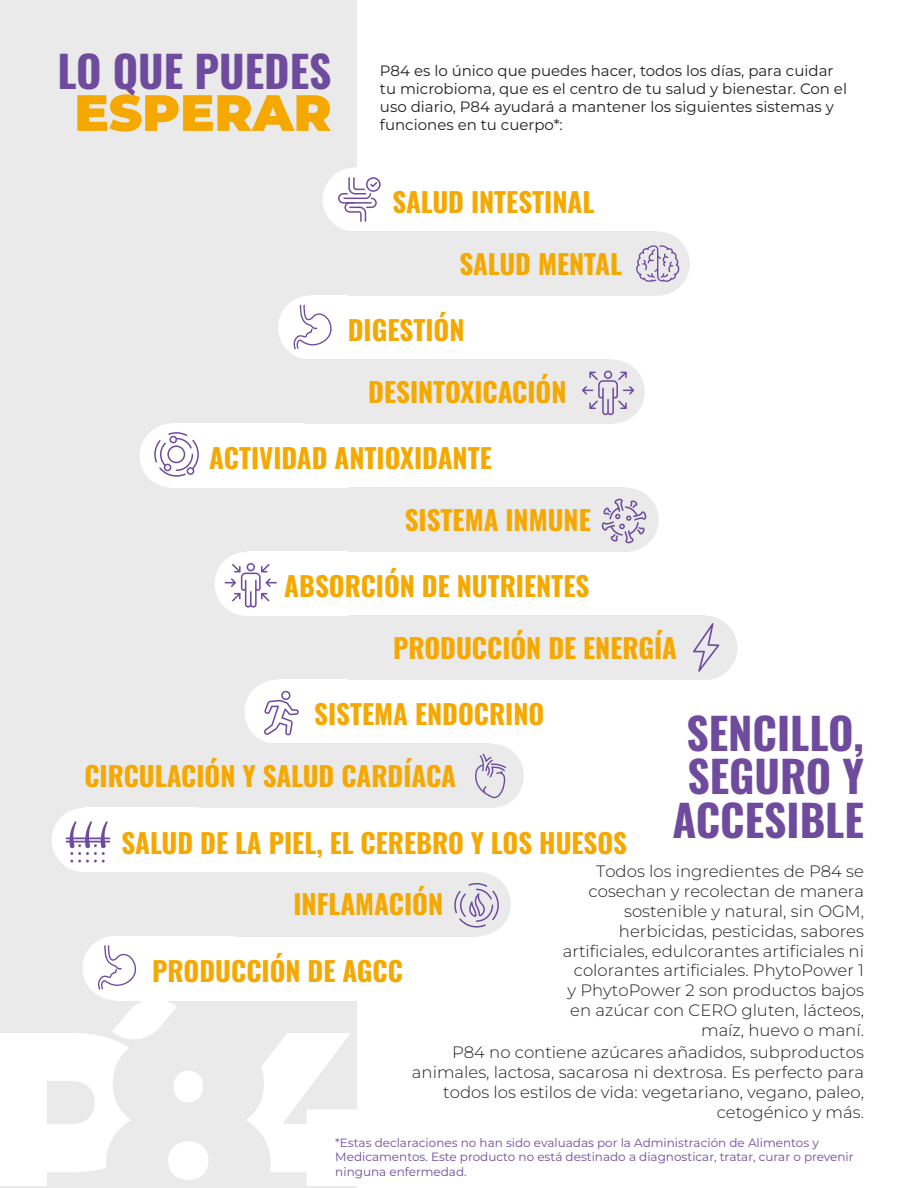
<style>
.page{position:relative;width:918px;height:1188px;background:#fff}
.page>*{position:absolute;margin:0;border:0;box-sizing:border-box;transform-origin:0 0}
.t1{font:100 51px "Montserrat";color:#f5a800}
.t2{font:43.5px "Oswald";color:#6f4b9e}
.t3{font:27px "Oswald";color:#f5a800}
.t4{font:100 16.5px/19.8px "Montserrat";color:#231f20;text-align:right}
.t5{font:15px/18px "Montserrat";color:#231f20}
.t6{font:12px/14.4px "Montserrat";color:#6f4b9e}
</style>
<div class="page">
<div style="left:0;top:0;width:357px;height:1188px;background:#eaeaea"></div>
<div style="left:323px;top:168px;width:64px;height:64px;background:#fff;border-radius:50%"></div>
<div style="left:140px;top:424px;width:64px;height:64px;background:#fff;border-radius:50%"></div>
<div style="left:244px;top:680px;width:64px;height:64px;background:#fff;border-radius:50%"></div>
<div style="left:278px;top:296px;width:64px;height:64px;background:#fff;border-radius:50%"></div>
<div style="left:215px;top:552px;width:64px;height:64px;background:#fff;border-radius:50%"></div>
<div style="left:52px;top:808px;width:64px;height:64px;background:#fff;border-radius:50%"></div>
<div style="left:82px;top:936px;width:64px;height:64px;background:#fff;border-radius:50%"></div>
<div style="left:626px;top:232px;width:64px;height:64px;background:#eaeaea;border-radius:50%"></div>
<div style="left:595px;top:488px;width:64px;height:64px;background:#eaeaea;border-radius:50%"></div>
<div style="left:460px;top:744px;width:64px;height:64px;background:#eaeaea;border-radius:50%"></div>
<div style="left:581px;top:360px;width:64px;height:64px;background:#eaeaea;border-radius:50%"></div>
<div style="left:673px;top:616px;width:64px;height:64px;background:#eaeaea;border-radius:50%"></div>
<div style="left:447px;top:872px;width:64px;height:64px;background:#eaeaea;border-radius:50%"></div>
<div style="left:172px;top:424px;width:197px;height:64px;background:#fff"></div>
<div style="left:277px;top:680px;width:90px;height:64px;background:#fff"></div>
<div style="left:310px;top:296px;width:90px;height:64px;background:#fff"></div>
<div style="left:247px;top:552px;width:127px;height:64px;background:#fff"></div>
<div style="left:84px;top:808px;width:308px;height:64px;background:#fff"></div>
<div style="left:115px;top:936px;width:373px;height:64px;background:#fff"></div>
<div style="left:348px;top:232px;width:310px;height:64px;background:#eaeaea"></div>
<div style="left:348px;top:488px;width:278px;height:64px;background:#eaeaea"></div>
<div style="left:198px;top:744px;width:294px;height:64px;background:#eaeaea"></div>
<div style="left:304px;top:360px;width:309px;height:64px;background:#eaeaea"></div>
<div style="left:348px;top:616px;width:357px;height:64px;background:#eaeaea"></div>
<div style="left:235px;top:872px;width:244px;height:64px;background:#eaeaea"></div>
<svg style="left:0;top:996px;width:357px;height:190px"></svg>
<svg style="left:293px;top:305px;width:39px;height:44px"></svg>
<svg style="left:98px;top:945px;width:38px;height:45px"></svg>
<svg style="left:636px;top:245px;width:44px;height:37px"></svg>
<svg style="left:602px;top:499px;width:44px;height:44px"></svg>
<svg style="left:693px;top:623px;width:26px;height:49px"></svg>
<svg style="left:338px;top:177px;width:43px;height:45px"></svg>
<svg style="left:582px;top:371px;width:52px;height:44px"></svg>
<svg style="left:225px;top:563px;width:52px;height:45px"></svg>
<svg style="left:264px;top:691px;width:35px;height:44px"></svg>
<svg style="left:475px;top:754px;width:31px;height:44px"></svg>
<svg style="left:66px;top:821px;width:44px;height:42px"></svg>
<svg style="left:454px;top:883px;width:45px;height:45px"></svg>
<svg style="left:154px;top:432px;width:45px;height:45px"></svg>
<p class="t2" style="left:57px;top:33px;width:276px">LO QUE PUEDES</p>
<p class="t1" style="left:74px;top:79px;width:259px">ESPERAR</p>
<p class="t5" style="left:380px;top:61px;width:469px">P84 es lo único que puedes hacer, todos los días, para cuidar tu microbioma, que es el centro de tu salud y bienestar. Con el uso diario, P84 ayudará a mantener los siguientes sistemas y funciones en tu cuerpo*:</p>
<p class="t3" style="left:392px;top:178px;width:204px">SALUD INTESTINAL</p>
<p class="t3" style="left:459px;top:240px;width:164px">SALUD MENTAL</p>
<p class="t3" style="left:348px;top:306px;width:118px">DIGESTIÓN</p>
<p class="t3" style="left:368px;top:368px;width:200px">DESINTOXICACIÓN</p>
<p class="t3" style="left:209px;top:434px;width:284px">ACTIVIDAD ANTIOXIDANTE</p>
<p class="t3" style="left:405px;top:496px;width:188px">SISTEMA INMUNE</p>
<p class="t3" style="left:284px;top:562px;width:306px">ABSORCIÓN DE NUTRIENTES</p>
<p class="t3" style="left:393px;top:624px;width:286px">PRODUCCIÓN DE ENERGÍA</p>
<p class="t3" style="left:314px;top:690px;width:232px">SISTEMA ENDOCRINO</p>
<p class="t2" style="left:686px;top:694px;width:179px">SENCILLO,</p>
<p class="t2" style="left:687px;top:738px;width:178px">SEGURO Y</p>
<p class="t2" style="left:672px;top:781px;width:193px">ACCESIBLE</p>
<p class="t4" style="left:563px;top:861px;width:303px">Todos los ingredientes de P84 se cosechan y recolectan de manera sostenible y natural, sin OGM, herbicidas, pesticidas, sabores artificiales, edulcorantes artificiales ni colorantes artificiales. PhytoPower 1 y PhytoPower 2 son productos bajos en azúcar con CERO gluten, lácteos, maíz, huevo o maní.</p>
<p class="t4" style="left:412px;top:1042px;width:454px">P84 no contiene azúcares añadidos, subproductos animales, lactosa, sacarosa ni dextrosa. Es perfecto para todos los estilos de vida: vegetariano, vegano, paleo, cetogénico y más.</p>
<p class="t3" style="left:84px;top:752px;width:373px">CIRCULACIÓN Y SALUD CARDÍACA</p>
<p class="t3" style="left:122px;top:819px;width:507px">SALUD DE LA PIEL, EL CEREBRO Y LOS HUESOS</p>
<p class="t3" style="left:293px;top:880px;width:151px">INFLAMACIÓN</p>
<p class="t3" style="left:152px;top:947px;width:252px">PRODUCCIÓN DE AGCC</p>
<p class="t6" style="left:335px;top:1135px;width:520px">*Estas declaraciones no han sido evaluadas por la Administración de Alimentos y<br>Medicamentos. Este producto no está destinado a diagnosticar, tratar, curar o prevenir ninguna enfermedad.</p>
</div>
